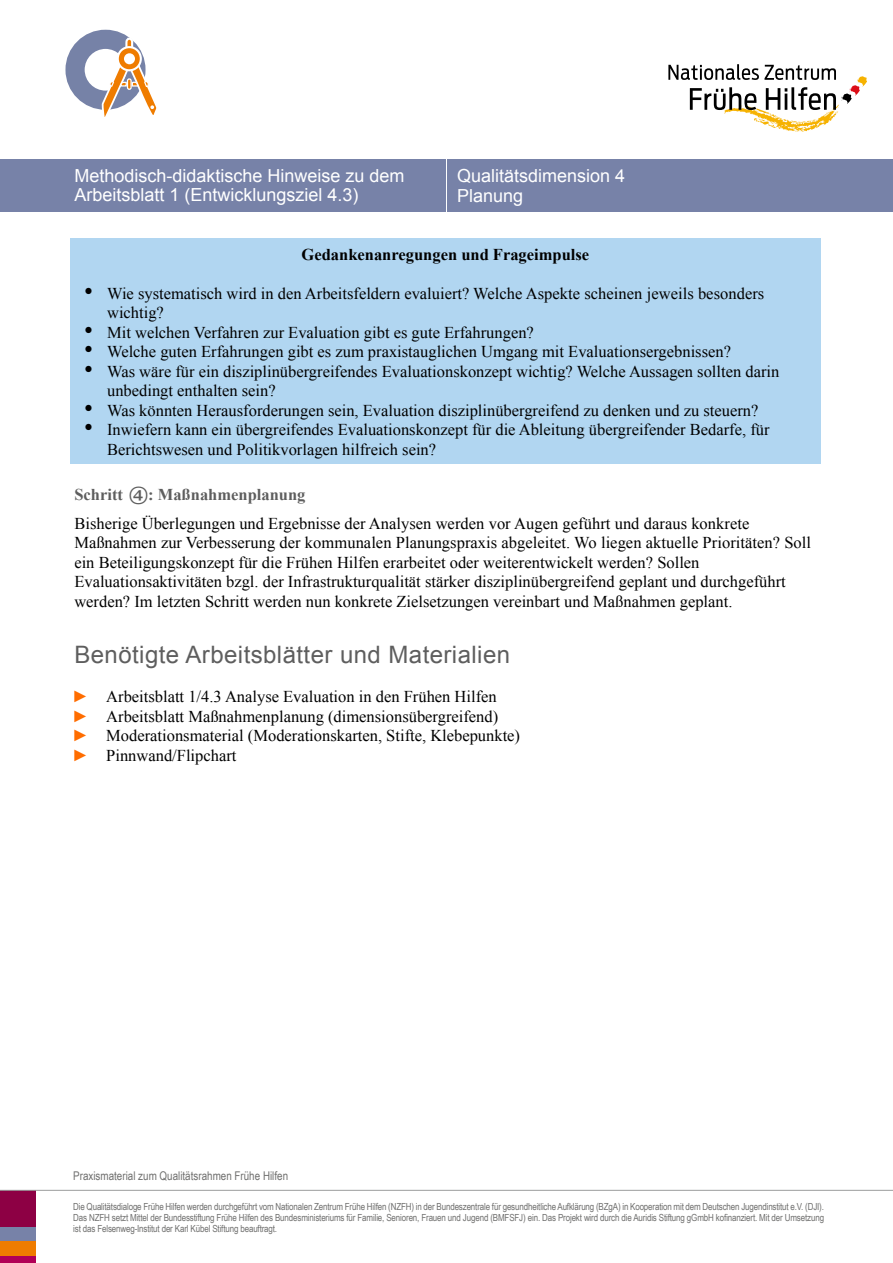
<style>
.page{position:relative;width:893px;height:1263px;background:#fff}
.page>*{position:absolute;margin:0;border:0;box-sizing:border-box;transform-origin:0 0}
.Heading_2{font:24px "Arial";letter-spacing:.02em;color:#5e5e5e}
.t1{font:18px/19.5px "Arial";color:#fff}
.Normal_wrd_1{font:16.5px/19.5px "Times New Roman";color:#000}
.t2{font:700 16.5px "Times New Roman";color:#000}
.Heading_3{font:700 16.5px "Times New Roman";color:#5e5e5e}
.Arial_8_Pt{font:12px "Arial Narrow";color:#6f6f6e}
.Arial_6_5_7_5_Pt{font:9.75px/11.2px "Arial Narrow";letter-spacing:-.015em;color:#6f6f6e;text-align:justify}
.s1{font-family:"Abril Text Lt";font-weight:400;font-size:28.5px}
.s2{font-family:"Arial Narrow";color:#ff6d00}
</style>
<div class="page">
<div style="left:0;top:1255px;width:35px;height:8px;background:#b10057"></div>
<div style="left:0;top:1191px;width:35px;height:36px;background:#8d0044"></div>
<div style="left:0;top:1227px;width:35px;height:14px;background:#7782a8"></div>
<div style="left:0;top:1241px;width:35px;height:14px;background:#ef7c00"></div>
<div style="left:0;top:159px;width:893px;height:53px;background:#7782a8"></div>
<hr style="left:446px;top:147px;width:1px;height:74px;background:#fff">
<hr style="left:0;top:1190px;width:893px;height:1px;background:#9c9d9d">
<div style="left:65px;top:30px;width:81px;height:80px;border:19px solid #7682a7;border-radius:50%"></div>
<svg style="left:101px;top:36px;width:56px;height:81px"></svg>
<div style="left:124px;top:53px;width:11px;height:11px;background:#fff;border-radius:50%"></div>
<svg style="left:668px;top:64px;width:199px;height:68px"></svg>
<div style="left:70px;top:238px;width:751px;height:226px;background:#b1d6f1"></div>
<p class="t1" style="left:74px;top:166px;width:332px">Methodisch-didaktische Hinweise zu dem<br>Arbeitsblatt 1 (Entwicklungsziel 4.3)</p>
<p class="t1" style="left:457px;top:166px;width:170px">Qualitätsdimension 4<br>Planung</p>
<p class="t2" style="left:302px;top:243px;width:289px">Gedankenanregungen und Frageimpulse</p>
<p class="Normal_wrd_1" style="left:107px;top:283px;width:659px;text-indent:-23px">• Wie systematisch wird in den Arbeitsfeldern evaluiert? Welche Aspekte scheinen jeweils besonders wichtig?</p>
<p class="Normal_wrd_1" style="left:84px;top:322px;width:452px">• Mit welchen Verfahren zur Evaluation gibt es gute Erfahrungen?</p>
<p class="Normal_wrd_1" style="left:84px;top:342px;width:649px">• Welche guten Erfahrungen gibt es zum praxistauglichen Umgang mit Evaluationsergebnissen?</p>
<p class="Normal_wrd_1" style="left:107px;top:361px;width:674px;text-indent:-23px">• Was wäre für ein disziplinübergreifendes Evaluationskonzept wichtig? Welche Aussagen sollten darin unbedingt enthalten sein?</p>
<p class="Normal_wrd_1" style="left:84px;top:400px;width:676px">• Was könnten Herausforderungen sein, Evaluation disziplinübergreifend zu denken und zu steuern?</p>
<p class="Normal_wrd_1" style="left:107px;top:420px;width:664px;text-indent:-23px">• Inwiefern kann ein übergreifendes Evaluationskonzept für die Ableitung übergreifender Bedarfe, für<br>Berichtswesen und Politikvorlagen hilfreich sein?</p>
<h3 class="Heading_3" style="left:74px;top:483px;width:233px">Schritt <span class="s1">4</span>: Maßnahmenplanung</h3>
<p class="Normal_wrd_1" style="left:74px;top:513px;width:738px">Bisherige Überlegungen und Ergebnisse der Analysen werden vor Augen geführt und daraus konkrete Maßnahmen zur Verbesserung der kommunalen Planungspraxis abgeleitet. Wo liegen aktuelle Prioritäten? Soll ein Beteiligungskonzept für die Frühen Hilfen erarbeitet oder weiterentwickelt werden? Sollen Evaluationsaktivitäten bzgl. der Infrastrukturqualität stärker disziplinübergreifend geplant und durchgeführt werden? Im letzten Schritt werden nun konkrete Zielsetzungen vereinbart und Maßnahmen geplant.</p>
<h2 class="Heading_2" style="left:74px;top:639px;width:437px">Benötigte Arbeitsblätter und Materialien</h2>
<p class="Normal_wrd_1" style="left:74px;top:687px;width:424px"><span class="s2">►</span> Arbeitsblatt 1/4.3 Analyse Evaluation in den Frühen Hilfen</p>
<p class="Normal_wrd_1" style="left:74px;top:706px;width:425px"><span class="s2">►</span> Arbeitsblatt Maßnahmenplanung (dimensionsübergreifend)</p>
<p class="Normal_wrd_1" style="left:74px;top:726px;width:447px"><span class="s2">►</span> Moderationsmaterial (Moderationskarten, Stifte, Klebepunkte)</p>
<p class="Normal_wrd_1" style="left:74px;top:745px;width:164px"><span class="s2">►</span> Pinnwand/Flipchart</p>
<p class="Arial_8_Pt" style="left:73px;top:1166px;width:216px">Praxismaterial zum Qualitätsrahmen Frühe Hilfen</p>
<p class="Arial_6_5_7_5_Pt" style="left:73px;top:1200px;width:752px">Die Qualitätsdialoge Frühe Hilfen werden durchgeführt vom Nationalen Zentrum Frühe Hilfen (NZFH) in der Bundeszentrale für gesundheitliche Aufklärung (BZgA) in Kooperation mit dem Deutschen Jugendinstitut e.V. (DJI).<br>Das NZFH setzt Mittel der Bundesstiftung Frühe Hilfen des Bundesministeriums für Familie, Senioren, Frauen und Jugend (BMFSFJ) ein. Das Projekt wird durch die Auridis Stiftung gGmbH kofinanziert. Mit der Umsetzung ist das Felsenweg-Institut der Karl Kübel Stiftung beauftragt.</p>
</div>
